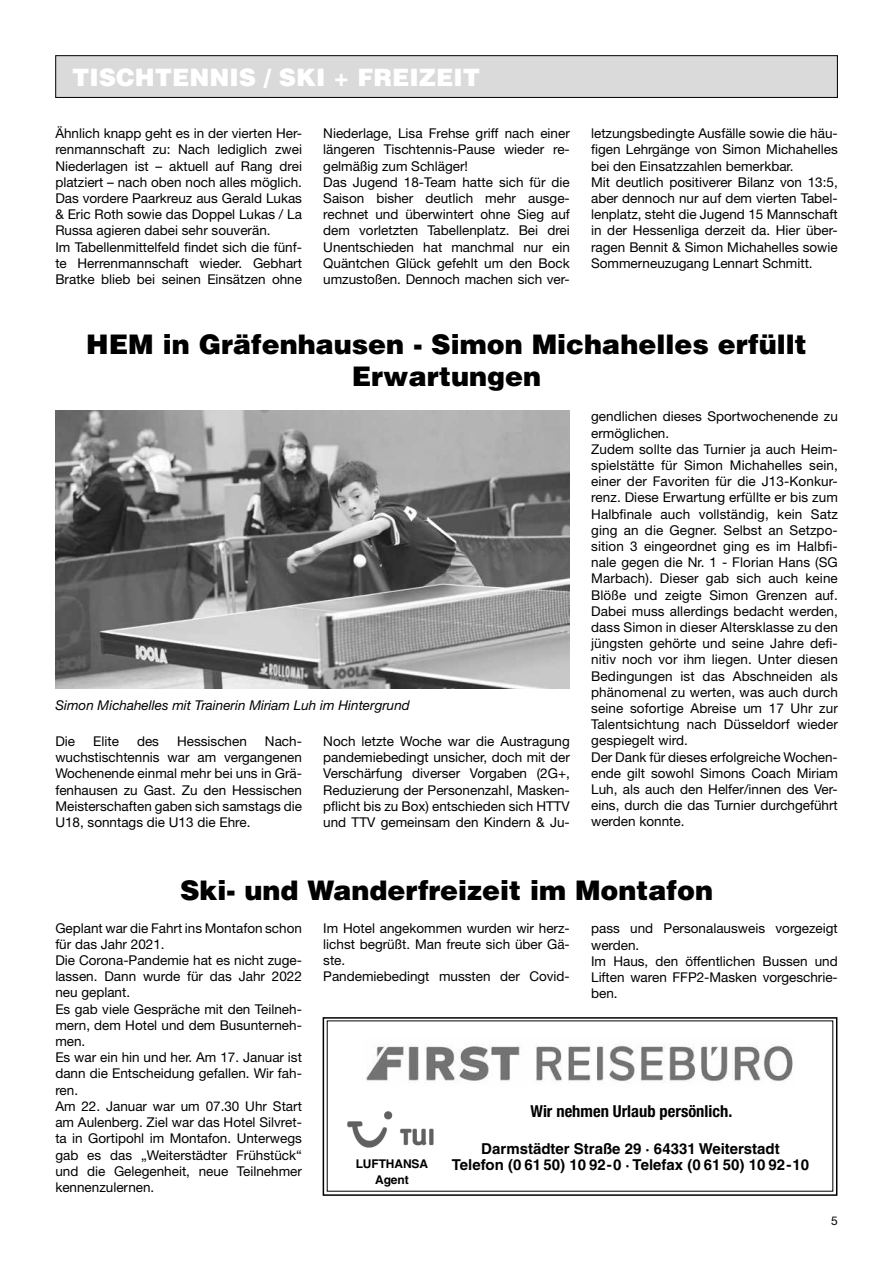
<style>
.page{position:relative;width:893px;height:1263px;background:#fff}
.page>*{position:absolute;margin:0;border:0;box-sizing:border-box;transform-origin:0 0}
.t1{font:900 27px/32.4px "Helvetica";color:#000;text-align:center}
.t2{font:900 24px "Helvetica";color:#fff}
.t3{font:700 condensed 16.5px "Helvetica Neue";color:#000}
.t4{font:700 15px/15.8px "Helvetica";color:#000;text-align:center}
.t5{font:13.5px/16.2px "Helvetica Neue";color:#000}
.t6{font:italic 13.5px "Helvetica Neue";color:#000}
.t7{font:700 12px/15.8px "Helvetica";letter-spacing:-.01em;color:#000;text-align:center}
.t8{font:12px "Helvetica Neue";color:#000}
</style>
<div class="page">
<div style="left:56px;top:56px;width:781px;height:41px;background:#dadada"></div>
<div style="left:55px;top:55px;width:783px;height:43px;border:1px solid #000"></div>
<div style="left:323px;top:1017px;width:514px;height:179px;border:2px solid #000"></div>
<img style="left:347px;top:1111px;width:87px;height:37px">
<img style="left:366px;top:1044px;width:427px;height:39px">
<img style="left:55px;top:411px;width:515px;height:277px">
<h2 class="t2" style="left:72px;top:62px;width:409px">TISCHTENNIS / SKI + FREIZEIT</h2>
<p class="t5" style="left:55px;top:125px;width:248px">Ähnlich knapp geht es in der vierten Her&shy;renmannschaft zu: Nach lediglich zwei Niederlagen ist – aktuell auf Rang drei platziert – nach oben noch alles möglich.<br>Das vordere Paarkreuz aus Gerald Lukas &amp; Eric Roth sowie das Doppel Lukas / La Russa agieren dabei sehr souverän.<br>Im Tabellenmittelfeld findet sich die fünf&shy;te Herrenmannschaft wieder. Gebhart Bratke blieb bei seinen Einsätzen ohne</p>
<p class="t5" style="left:323px;top:125px;width:248px">Niederlage, Lisa Frehse griff nach einer längeren Tischtennis-Pause wieder re&shy;gelmäßig zum Schläger!<br>Das Jugend 18-Team hatte sich für die Saison bisher deutlich mehr ausge&shy;rechnet und überwintert ohne Sieg auf dem vorletzten Tabellenplatz. Bei drei Unentschieden hat manchmal nur ein Quäntchen Glück gefehlt um den Bock umzustoßen. Dennoch machen sich ver-</p>
<p class="t5" style="left:591px;top:125px;width:248px">letzungsbedingte Ausfälle sowie die häu&shy;figen Lehrgänge von Simon Michahelles bei den Einsatzzahlen bemerkbar.<br>Mit deutlich positiverer Bilanz von 13:5, aber dennoch nur auf dem vierten Tabel&shy;lenplatz, steht die Jugend 15 Mannschaft in der Hessenliga derzeit da. Hier über&shy;ragen Bennit &amp; Simon Michahelles sowie Sommerneuzugang Lennart Schmitt.</p>
<h1 class="t1" style="left:86px;top:327px;width:722px">HEM in Gräfenhausen - Simon Michahelles erfüllt<br>Erwartungen</h1>
<p class="t6" style="left:55px;top:697px;width:356px">Simon Michahelles mit Trainerin Miriam Luh im Hintergrund</p>
<p class="t5" style="left:323px;top:733px;width:248px;text-align:justify">Noch letzte Woche war die Austragung pandemiebedingt unsicher, doch mit der Verschärfung diverser Vorgaben (2G+, Reduzierung der Personenzahl, Masken&shy;pflicht bis zu Box) entschieden sich HTTV und TTV gemeinsam den Kindern &amp; Ju-</p>
<p class="t5" style="left:55px;top:733px;width:248px;text-align:justify;text-indent:210px">Nach&shy;wuchstischtennis war am vergangenen Wochenende einmal mehr bei uns in Grä&shy;fenhausen zu Gast. Zu den Hessischen Meisterschaften gaben sich samstags die U18, sonntags die U13 die Ehre.</p>
<p class="t5" style="left:55px;top:733px;width:21px">Die</p>
<p class="t5" style="left:93px;top:733px;width:27px">Elite</p>
<p class="t5" style="left:137px;top:733px;width:24px">des</p>
<p class="t5" style="left:177px;top:733px;width:71px">Hessischen</p>
<p class="t5" style="left:591px;top:408px;width:248px">gendlichen dieses Sportwochenende zu ermöglichen.<br>Zudem sollte das Turnier ja auch Heim&shy;spielstätte für Simon Michahelles sein, einer der Favoriten für die J13-Konkur&shy;renz. Diese Erwartung erfüllte er bis zum Halbfinale auch vollständig, kein Satz ging an die Gegner. Selbst an Setzpo&shy;sition 3 eingeordnet ging es im Halbfi&shy;nale gegen die Nr. 1 - Florian Hans (SG Marbach). Dieser gab sich auch keine Blöße und zeigte Simon Grenzen auf.<br>Dabei muss allerdings bedacht werden, dass Simon in dieser Altersklasse zu den jüngsten gehörte und seine Jahre defi&shy;nitiv noch vor ihm liegen. Unter diesen Bedingungen ist das Abschneiden als phänomenal zu werten, was auch durch seine sofortige Abreise um 17 Uhr zur Talentsichtung nach Düsseldorf wieder gespiegelt wird.<br>Der Dank für dieses erfolgreiche Wochen&shy;ende gilt sowohl Simons Coach Miriam Luh, als auch den Helfer/innen des Ver&shy;eins, durch die das Turnier durchgeführt werden konnte.</p>
<h1 class="t1" style="left:180px;top:873px;width:535px">Ski- und Wanderfreizeit im Montafon</h1>
<p class="t5" style="left:323px;top:919px;width:248px">Im Hotel angekommen wurden wir herz&shy;lichst begrüßt. Man freute sich über Gä&shy;ste.<br>Pandemiebedingt mussten der Covid-</p>
<p class="t5" style="left:591px;top:920px;width:248px">pass und Personalausweis vorgezeigt werden.<br>Im Haus, den öffentlichen Bussen und<br>Liften waren FFP2-Masken vorgeschrie&shy;ben.</p>
<p class="t5" style="left:55px;top:919px;width:248px">Geplant war die Fahrt ins Montafon schon für das Jahr 2021.<br>Die Corona-Pandemie hat es nicht zuge&shy;lassen. Dann wurde für das Jahr 2022 neu geplant.<br>Es gab viele Gespräche mit den Teilneh&shy;mern, dem Hotel und dem Busunterneh&shy;men.<br>Es war ein hin und her. Am 17. Januar ist dann die Entscheidung gefallen. Wir fah&shy;ren.<br>Am 22. Januar war um 07.30 Uhr Start am Aulenberg. Ziel war das Hotel Silvret&shy;ta in Gortipohl im Montafon. Unterwegs gab es das „Weiterstädter Frühstück“ und die Gelegenheit, neue Teilnehmer kennenzulernen.</p>
<p class="t3" style="left:530px;top:1101px;width:203px">Wir nehmen Urlaub persönlich.</p>
<p class="t4" style="left:452px;top:1141px;width:359px">darmstädter straße 29 · 64331 Weiterstadt<br>telefon (0 61 50) 10 92-0 · telefax (0 61 50) 10 92-10</p>
<p class="t7" style="left:356px;top:1155px;width:74px">lufthansa agent</p>
<p class="t8" style="left:831px;top:1214px;width:8px">5</p>
</div>
